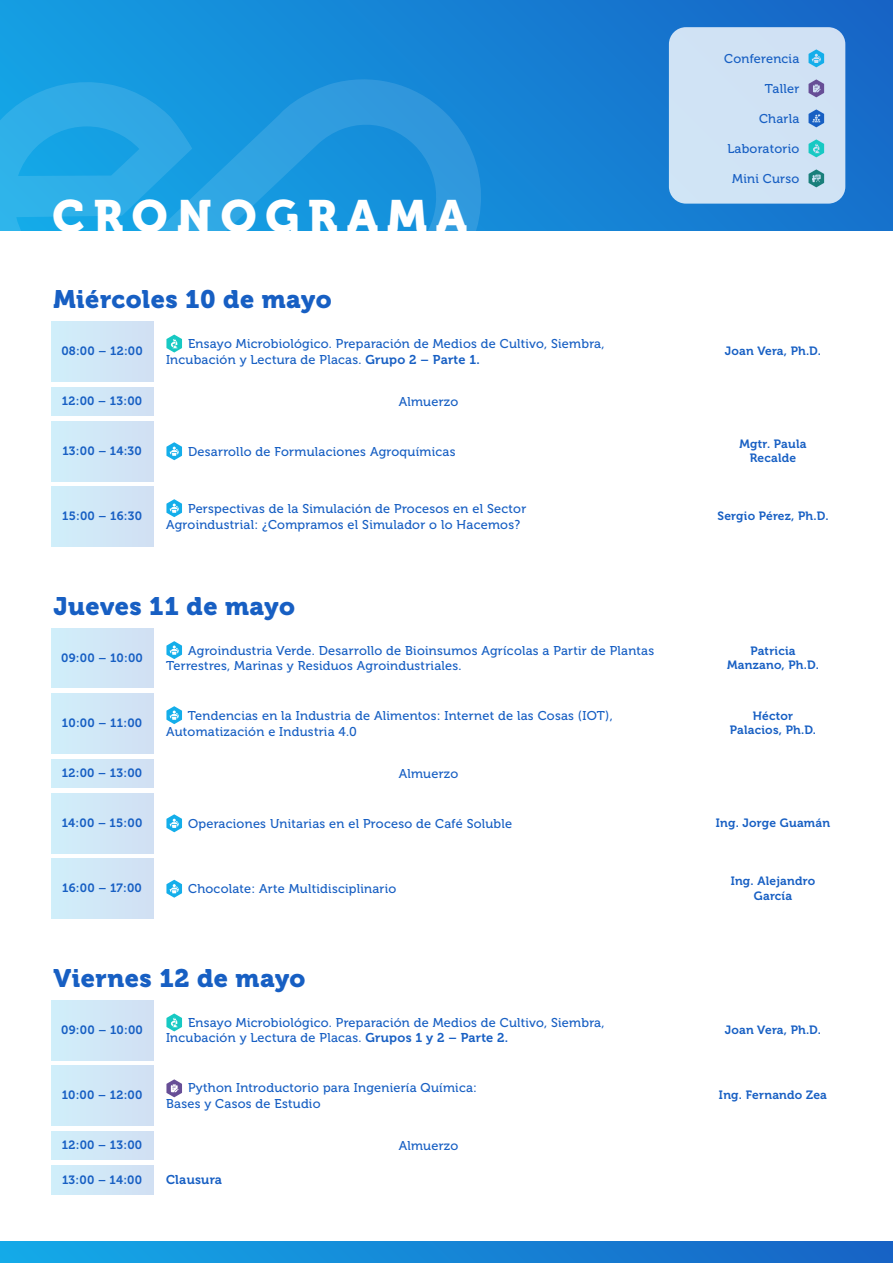
<style>
.page{position:relative;width:893px;height:1263px;background:#fff}
.page>*{position:absolute;margin:0;border:0;box-sizing:border-box;transform-origin:0 0}
.t1{font:45px "Museo 900";letter-spacing:.2em;color:#fff}
.t2{font:25.2px "Museo 900";letter-spacing:.02em;color:#175fc3}
.t3{font:12.75px/15.3px "Museo 500";letter-spacing:.02em;color:#175fc3}
.t4{font:12.75px "Museo 700";letter-spacing:.02em;color:#175fc3}
.t5{font:12px/14.4px "Museo 700";letter-spacing:.02em;color:#175fc3;text-align:center}
.s1{font-family:"Museo 700"}
</style>
<div class="page">
<div style="left:0;top:0;width:893px;height:231px;background:linear-gradient(to right,#159fe2,#176bc9)"></div>
<svg style="left:0;top:79px;width:481px;height:152px;background:#219de0"></svg>
<div style="left:0;top:1242px;width:893px;height:21px;background:linear-gradient(to right,#14aae8,#1762c5)"></div>
<div style="left:52px;top:322px;width:101px;height:59px;background:#d1e7f7"></div>
<div style="left:52px;top:387px;width:101px;height:29px;background:#d1e7f7"></div>
<div style="left:52px;top:421px;width:101px;height:60px;background:#d1e7f7"></div>
<div style="left:52px;top:487px;width:101px;height:59px;background:#d1e7f7"></div>
<div style="left:52px;top:694px;width:101px;height:59px;background:#d1e7f7"></div>
<div style="left:52px;top:759px;width:101px;height:29px;background:#d1e7f7"></div>
<div style="left:52px;top:793px;width:101px;height:60px;background:#d1e7f7"></div>
<div style="left:52px;top:859px;width:101px;height:59px;background:#d1e7f7"></div>
<div style="left:52px;top:628px;width:101px;height:60px;background:#d1e7f7"></div>
<div style="left:52px;top:1066px;width:101px;height:59px;background:#d1e7f7"></div>
<div style="left:52px;top:1131px;width:101px;height:29px;background:#d1e7f7"></div>
<div style="left:52px;top:1165px;width:101px;height:29px;background:#d1e7f7"></div>
<div style="left:52px;top:1000px;width:101px;height:60px;background:#d1e7f7"></div>
<div style="left:669px;top:27px;width:176px;height:177px;background:#d0e3f5;border-radius:17px"></div>
<svg style="left:808px;top:109px;width:16px;height:18px"></svg>
<svg style="left:808px;top:139px;width:16px;height:18px"></svg>
<svg style="left:808px;top:169px;width:16px;height:18px"></svg>
<svg style="left:808px;top:49px;width:16px;height:18px"></svg>
<svg style="left:808px;top:79px;width:16px;height:18px"></svg>
<svg style="left:166px;top:335px;width:16px;height:17px"></svg>
<svg style="left:166px;top:442px;width:16px;height:18px"></svg>
<svg style="left:166px;top:499px;width:16px;height:18px"></svg>
<svg style="left:166px;top:641px;width:16px;height:18px"></svg>
<svg style="left:166px;top:706px;width:16px;height:18px"></svg>
<svg style="left:166px;top:814px;width:16px;height:18px"></svg>
<svg style="left:166px;top:880px;width:16px;height:18px"></svg>
<svg style="left:166px;top:1013px;width:16px;height:18px"></svg>
<svg style="left:166px;top:1079px;width:16px;height:18px"></svg>
<h1 class="t1" style="left:52px;top:191px;width:416px">CRONOGRAMA</h1>
<p class="t3" style="left:724px;top:51px;width:77px">Conferencia</p>
<p class="t3" style="left:765px;top:81px;width:36px">Taller</p>
<p class="t3" style="left:759px;top:111px;width:42px">Charla</p>
<p class="t3" style="left:727px;top:141px;width:73px">Laboratorio</p>
<p class="t3" style="left:732px;top:171px;width:69px">Mini Curso</p>
<h2 class="t2" style="left:53px;top:285px;width:280px">Miércoles 10 de mayo</h2>
<p class="t3" style="left:166px;top:336px;width:440px;text-indent:22px">Ensayo Microbiológico. Preparación de Medios de Cultivo, Siembra,<br>Incubación y Lectura de Placas. <span class="s1">Grupo 2 – Parte 1.</span></p>
<p class="t5" style="left:61px;top:344px;width:83px">08:00 – 12:00</p>
<p class="t5" style="left:725px;top:344px;width:98px">Joan Vera, Ph.D.</p>
<p class="t5" style="left:62px;top:394px;width:82px">12:00 – 13:00</p>
<p class="t3" style="left:399px;top:394px;width:61px">Almuerzo</p>
<p class="t5" style="left:62px;top:444px;width:81px">13:00 – 14:30</p>
<p class="t3" style="left:188px;top:444px;width:269px">Desarrollo de Formulaciones Agroquímicas</p>
<p class="t5" style="left:740px;top:436px;width:68px">Mgtr. Paula<br>Recalde</p>
<p class="t3" style="left:166px;top:502px;width:362px;text-indent:22px">Perspectivas de la Simulación de Procesos en el Sector<br>Agroindustrial: ¿Compramos el Simulador o lo Hacemos?</p>
<p class="t5" style="left:62px;top:509px;width:81px">15:00 – 16:30</p>
<p class="t5" style="left:717px;top:509px;width:113px">Sergio Pérez, Ph.D.</p>
<h2 class="t2" style="left:53px;top:592px;width:243px">Jueves 11 de mayo</h2>
<p class="t3" style="left:166px;top:643px;width:490px;text-indent:22px">Agroindustria Verde. Desarrollo de Bioinsumos Agrícolas a Partir de Plantas<br>Terrestres, Marinas y Residuos Agroindustriales.</p>
<p class="t5" style="left:61px;top:651px;width:83px">09:00 – 10:00</p>
<p class="t5" style="left:727px;top:643px;width:93px">Patricia<br>Manzano, Ph.D.</p>
<p class="t3" style="left:166px;top:708px;width:448px;text-indent:22px">Tendencias en la Industria de Alimentos: Internet de las Cosas (IOT),<br>Automatización e Industria 4.0</p>
<p class="t5" style="left:62px;top:716px;width:82px">10:00 – 11:00</p>
<p class="t5" style="left:730px;top:709px;width:88px">Héctor<br>Palacios, Ph.D.</p>
<p class="t5" style="left:62px;top:766px;width:82px">12:00 – 13:00</p>
<p class="t3" style="left:399px;top:766px;width:61px">Almuerzo</p>
<p class="t5" style="left:62px;top:816px;width:82px">14:00 – 15:00</p>
<p class="t3" style="left:188px;top:816px;width:325px">Operaciones Unitarias en el Proceso de Café Soluble</p>
<p class="t5" style="left:716px;top:816px;width:116px">Ing. Jorge Guamán</p>
<p class="t5" style="left:62px;top:881px;width:81px">16:00 – 17:00</p>
<p class="t3" style="left:188px;top:881px;width:210px">Chocolate: Arte Multidisciplinario</p>
<p class="t5" style="left:731px;top:874px;width:86px">Ing. Alejandro<br>García</p>
<h2 class="t2" style="left:53px;top:964px;width:254px">Viernes 12 de mayo</h2>
<p class="t3" style="left:166px;top:1015px;width:440px;text-indent:22px">Ensayo Microbiológico. Preparación de Medios de Cultivo, Siembra,<br>Incubación y Lectura de Placas. <span class="s1">Grupos 1 y 2 – Parte 2.</span></p>
<p class="t5" style="left:61px;top:1023px;width:83px">09:00 – 10:00</p>
<p class="t5" style="left:725px;top:1023px;width:98px">Joan Vera, Ph.D.</p>
<p class="t3" style="left:166px;top:1080px;width:312px;text-indent:22px">Python Introductorio para Ingeniería Química:<br>Bases y Casos de Estudio</p>
<p class="t5" style="left:62px;top:1088px;width:82px">10:00 – 12:00</p>
<p class="t5" style="left:719px;top:1088px;width:110px">Ing. Fernando Zea</p>
<p class="t5" style="left:62px;top:1138px;width:82px">12:00 – 13:00</p>
<p class="t3" style="left:399px;top:1138px;width:61px">Almuerzo</p>
<p class="t5" style="left:62px;top:1172px;width:82px">13:00 – 14:00</p>
<p class="t4" style="left:166px;top:1173px;width:57px">Clausura</p>
</div>
